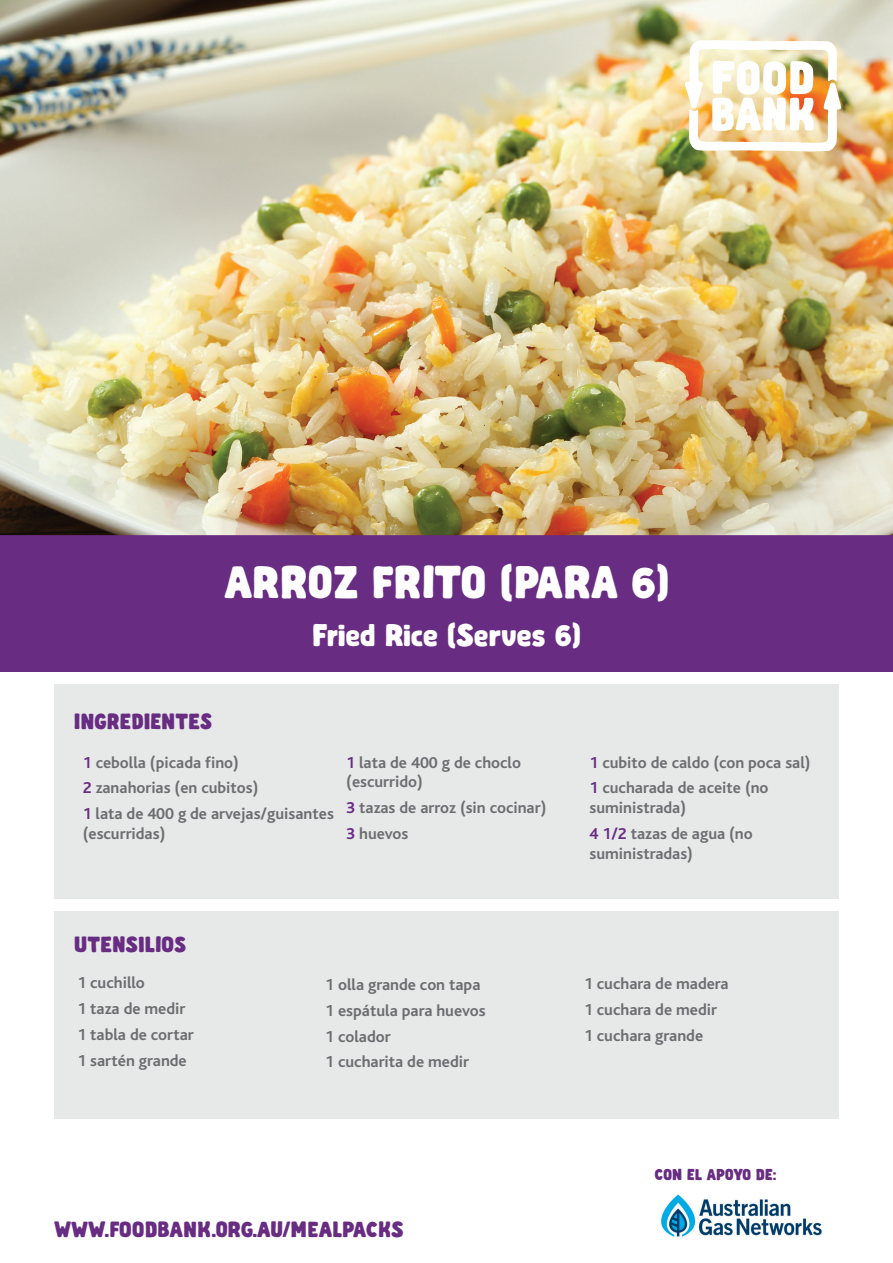
<style>
.page{position:relative;width:893px;height:1263px;background:#fff}
.page>*{position:absolute;margin:0;border:0;box-sizing:border-box;transform-origin:0 0}
.t1{font:43.5px "Abraham";letter-spacing:-.01em;color:#fff}
.t2{font:30px "Abraham";color:#fff}
.t3{font:21px "Abraham";color:#682d82}
.t4{font:700 16.5px/25.8px "Bliss";color:#6d6e71}
.t5{font:700 16.5px/25.8px "Bliss";color:#6c6d70}
.t6{font:15px "Abraham";letter-spacing:-.02em;color:#682d82}
.s1{color:#692d83}
.s2{color:#682d82}
.s3{color:#6c6d70}
</style>
<div class="page">
<div style="left:54px;top:684px;width:785px;height:215px;background:#e6e9e8"></div>
<div style="left:54px;top:911px;width:785px;height:207px;background:#e6e9e8"></div>
<img style="left:0;top:0;width:893px;height:535px">
<img style="left:685px;top:37px;width:172px;height:115px">
<img style="left:661px;top:1194px;width:161px;height:43px">
<div style="left:0;top:535px;width:893px;height:137px;background:#682d82"></div>
<h1 class="t1" style="left:224px;top:556px;width:446px">ARROZ FRITO (PARA 6)</h1>
<h2 class="t2" style="left:312px;top:617px;width:270px">Fried Rice (Serves 6)</h2>
<p class="t3" style="left:74px;top:709px;width:140px">INGREDIENTES</p>
<p class="t4" style="left:83px;top:750px;width:253px"><span class="s1">1</span> cebolla (picada fino)<br><span class="s1">2</span> zanahorias (en cubitos)<br><span class="s2">1</span> <span class="s3">lata de 400 g de arvejas/guisantes</span></p>
<p class="t5" style="left:83px;top:821px;width:84px">(escurridas)</p>
<p class="t4" style="left:346px;top:753px;width:176px;line-height:19.8px"><span class="s1">1</span> lata de 400 g de choclo (escurrido)</p>
<p class="t4" style="left:346px;top:795px;width:202px"><span class="s1">3</span> tazas de arroz (sin cocinar)<br><span class="s1">3</span> huevos</p>
<p class="t4" style="left:590px;top:750px;width:223px"><span class="s1">1</span> cubito de caldo (con poca sal)<br><span class="s1">1</span> cucharada de aceite (no</p>
<p class="t4" style="left:590px;top:795px;width:165px">suministrada)<br><span class="s1">4 1/2</span> tazas de agua (no</p>
<p class="t4" style="left:590px;top:841px;width:105px">suministradas)</p>
<p class="t3" style="left:74px;top:931px;width:114px">UTENSILIOS</p>
<p class="t5" style="left:77px;top:970px;width:118px">1 cuchillo<br>1 taza de medir<br>1 tabla de cortar<br>1 sartén grande</p>
<p class="t5" style="left:325px;top:972px;width:162px">1 olla grande con tapa<br>1 espátula para huevos<br>1 colador<br>1 cucharita de medir</p>
<p class="t5" style="left:584px;top:971px;width:146px">1 cuchara de madera<br>1 cuchara de medir<br>1 cuchara grande</p>
<p class="t3" style="left:54px;top:1217px;width:351px">WWW.FOODBANK.ORG.AU/MEALPACKS</p>
<p class="t6" style="left:654px;top:1165px;width:124px">CON EL APOYO DE:</p>
</div>
